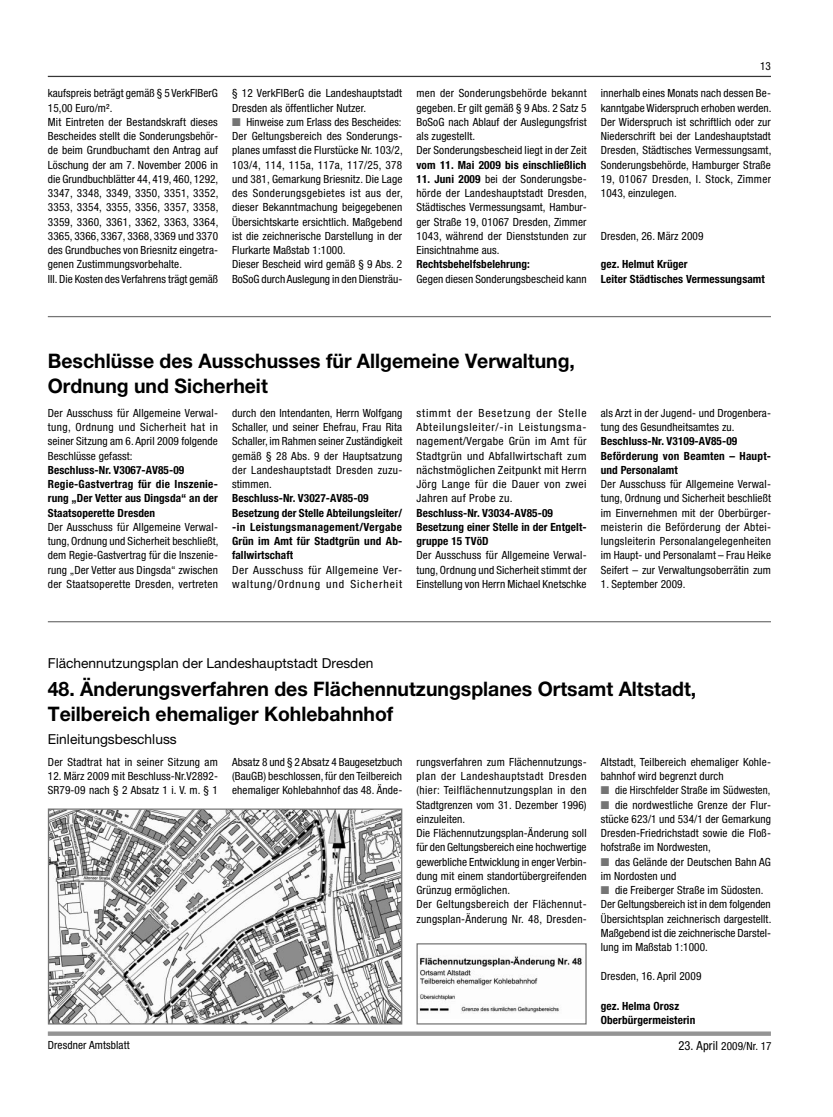
<style>
.page{position:relative;width:833px;height:1117px;background:#fff}
.page>*{position:absolute;margin:0;border:0;box-sizing:border-box;transform-origin:0 0}
.t1{font:700 20px/25px "Helvetica Neue";color:#000}
.t2{font:13.75px "Helvetica Neue";color:#000}
.t3{font:condensed 11.25px/14.2px "Helvetica Neue";letter-spacing:.01em;color:#000}
.t4{font:condensed 11.25px/14.2px "Helvetica Neue";letter-spacing:.03em;color:#000;scale:1.04 1}
.t5{font:700 condensed 11.25px/14.2px "Helvetica Neue";letter-spacing:.01em;color:#000}
.t6{font:condensed 11.25px "Helvetica Neue";letter-spacing:.01em;color:#000;scale:.95 1}
.t7{font:condensed 11.25px "Helvetica Neue";letter-spacing:.04em;color:#000}
.t8{font:11.25px "Zapf Dingbats";color:#757575}
.s1{font-weight:700}
.s2{font-size:12.5px}
</style>
<div class="page">
<hr style="left:48px;top:76px;width:723px;height:1px;background:#363636">
<svg style="left:48px;top:1031px;width:723px;height:4px;background:#a0a0a0"></svg>
<img style="left:50px;top:810px;width:350px;height:212px">
<div style="left:48px;top:808px;width:354px;height:216px;border:1px solid #757575"></div>
<img style="left:419px;top:956px;width:165px;height:58px">
<div style="left:416px;top:943px;width:170px;height:81px;border:1px solid #757575"></div>
<hr style="left:48px;top:316px;width:723px;height:1px;background:#757575">
<hr style="left:48px;top:621px;width:723px;height:1px;background:#757575">
<p class="t3" style="left:48px;top:86px;width:172px">kaufspreis beträgt gemäß § 5 VerkFlBerG 15,00 Euro/m².<br>Mit Eintreten der Bestandskraft dieses Bescheides stellt die Sonderungsbehör&shy;de beim Grundbuchamt den Antrag auf Löschung der am 7. November 2006 in die Grundbuchblätter 44, 419, 460, 1292, 3347, 3348, 3349, 3350, 3351, 3352, 3353, 3354, 3355, 3356, 3357, 3358, 3359, 3360, 3361, 3362, 3363, 3364, 3365, 3366, 3367, 3368, 3369 und 3370 des Grundbuches von Briesnitz eingetra&shy;genen Zustimmungsvorbehalte.<br>III. Die Kosten des Verfahrens trägt gemäß</p>
<p class="t3" style="left:232px;top:86px;width:171px">§ 12 VerkFlBerG die Landeshauptstadt</p>
<p class="t3" style="left:232px;top:100px;width:135px">Dresden als öffentlicher Nutzer.</p>
<p class="t3" style="left:246px;top:115px;width:157px">Hinweise zum Erlass des Bescheides:</p>
<p class="t3" style="left:232px;top:129px;width:172px">Der Geltungsbereich des Sonderungs-</p>
<p class="t3" style="left:232px;top:143px;width:172px">planes umfasst die Flurstücke Nr. 103/2,</p>
<p class="t3" style="left:232px;top:157px;width:172px">103/4, 114, 115a, 117a, 117/25, 378</p>
<p class="t3" style="left:232px;top:172px;width:172px">und 381, Gemarkung Briesnitz. Die Lage</p>
<p class="t7" style="left:232px;top:186px;width:172px">des Sonderungsgebietes ist aus der,</p>
<p class="t3" style="left:232px;top:200px;width:172px">dieser Bekanntmachung beigegebenen</p>
<p class="t3" style="left:232px;top:214px;width:172px">Übersichtskarte ersichtlich. Maßgebend</p>
<p class="t3" style="left:232px;top:229px;width:172px">ist die zeichnerische Darstellung in der</p>
<p class="t3" style="left:232px;top:243px;width:115px">Flurkarte Maßstab 1:1000.</p>
<p class="t3" style="left:232px;top:257px;width:172px">Dieser Bescheid wird gemäß § 9 Abs. 2</p>
<p class="t3" style="left:232px;top:271px;width:172px">BoSoG durch Auslegung in den Diensträu-</p>
<p class="t8" style="left:232px;top:116px;width:10px">■</p>
<p class="t3" style="left:416px;top:86px;width:172px">men der Sonderungsbehörde bekannt gegeben. Er gilt gemäß § 9 Abs. 2 Satz 5<br>BoSoG nach Ablauf der Auslegungsfrist als zugestellt.<br>Der Sonderungsbescheid liegt in der Zeit <span class="s1">vom 11. Mai 2009 bis einschließlich</span></p>
<p class="t3" style="left:416px;top:172px;width:172px"><span class="s1">11. Juni 2009</span> bei der Sonderungsbe&shy;hörde der Landeshauptstadt Dresden, Städtisches Vermessungsamt, Hambur&shy;ger Straße 19, 01067 Dresden, Zimmer 1043, während der Dienststunden zur Einsichtnahme aus.<br><span class="s1">Rechtsbehelfsbelehrung:<br></span>Gegen diesen Sonderungsbescheid kann</p>
<p class="t3" style="left:760px;top:59px;width:12px">13</p>
<p class="t3" style="left:601px;top:86px;width:172px;text-align:justify">innerhalb eines Monats nach dessen Be&shy;kanntgabe Widerspruch erhoben werden.<br>Der Widerspruch ist schriftlich oder zur Niederschrift bei der Landeshauptstadt Dresden, Städtisches Vermessungsamt, Sonderungsbehörde, Hamburger Straße 19, 01067 Dresden, I. Stock, Zimmer 1043, einzulegen.</p>
<p class="t3" style="left:601px;top:229px;width:104px">Dresden, 26. März 2009</p>
<p class="t5" style="left:601px;top:257px;width:166px">gez. Helmut Krüger<br>Leiter Städtisches Vermessungsamt</p>
<p class="t1" style="left:48px;top:347px;width:528px">Beschlüsse des Ausschusses für Allgemeine Verwaltung,<br>Ordnung und Sicherheit</p>
<p class="t3" style="left:48px;top:405px;width:172px">Der Ausschuss für Allgemeine Verwal&shy;tung, Ordnung und Sicherheit hat in seiner Sitzung am 6. April 2009 folgende Beschlüsse gefasst:<br><span class="s1">Beschluss-Nr. V3067-AV85-09<br>Regie-Gastvertrag für die Inszenie&shy;rung „Der Vetter aus Dingsda“ an der Staatsoperette Dresden<br></span>Der Ausschuss für Allgemeine Verwal&shy;tung, Ordnung und Sicherheit beschließt, dem Regie-Gastvertrag für die Inszenie&shy;rung „Der Vetter aus Dingsda“ zwischen der Staatsoperette Dresden, vertreten</p>
<p class="t3" style="left:232px;top:405px;width:172px">durch den Intendanten, Herrn Wolfgang<br>Schaller, und seiner Ehefrau, Frau Rita<br>Schaller, im Rahmen seiner Zuständigkeit gemäß § 28 Abs. 9 der Hauptsatzung der Landeshauptstadt Dresden zuzu&shy;stimmen.<br><span class="s1">Beschluss-Nr. V3027-AV85-09<br>Besetzung der Stelle Abteilungsleiter/ -in Leistungsmanagement/Vergabe<br>Grün im Amt für Stadtgrün und Ab&shy;fallwirtschaft<br></span>Der Ausschuss für Allgemeine Ver&shy;waltung/Ordnung und Sicherheit</p>
<p class="t4" style="left:416px;top:405px;width:165px">stimmt der Besetzung der Stelle Abteilungsleiter/-in Leistungsma&shy;nagement/Vergabe Grün im Amt für Stadtgrün und Abfallwirtschaft zum nächstmöglichen Zeitpunkt mit Herrn Jörg Lange für die Dauer von zwei Jahren auf Probe zu.<br><span class="s1">Beschluss-Nr. V3034-AV85-09<br>Besetzung einer Stelle in der Entgelt&shy;gruppe 15 TVöD<br></span>Der Ausschuss für Allgemeine Verwal&shy;tung, Ordnung und Sicherheit stimmt der Einstellung von Herrn Michael Knetschke</p>
<p class="t3" style="left:601px;top:405px;width:172px">als Arzt in der Jugend- und Drogenbera&shy;tung des Gesundheitsamtes zu.<br><span class="s1">Beschluss-Nr. V3109-AV85-09<br>Beförderung von Beamten – Haupt&shy;und Personalamt<br></span>Der Ausschuss für Allgemeine Verwal&shy;tung, Ordnung und Sicherheit beschließt im Einvernehmen mit der Oberbürger&shy;meisterin die Beförderung der Abtei&shy;lungsleiterin Personalangelegenheiten im Haupt- und Personalamt – Frau Heike Seifert – zur Verwaltungsoberrätin zum</p>
<p class="t3" style="left:601px;top:576px;width:86px">1. September 2009.</p>
<p class="t2" style="left:48px;top:654px;width:327px">Flächennutzungsplan der Landeshauptstadt Dresden</p>
<p class="t1" style="left:48px;top:676px;width:650px">48. Änderungsverfahren des Flächennutzungsplanes Ortsamt Altstadt,<br>Teilbereich ehemaliger Kohlebahnhof</p>
<p class="t2" style="left:48px;top:730px;width:130px">Einleitungsbeschluss</p>
<p class="t3" style="left:48px;top:754px;width:172px">Der Stadtrat hat in seiner Sitzung am</p>
<p class="t3" style="left:48px;top:768px;width:172px">12. März 2009 mit Beschluss-Nr.V2892-<br>SR79-09 nach § 2 Absatz 1 i. V. m. § 1</p>
<p class="t3" style="left:232px;top:754px;width:172px;text-align:justify">Absatz 8 und § 2 Absatz 4 Baugesetzbuch (BauGB) beschlossen, für den Teilbereich ehemaliger Kohlebahnhof das 48. Ände-</p>
<p class="t3" style="left:416px;top:754px;width:172px">rungsverfahren zum Flächennutzungs&shy;plan der Landeshauptstadt Dresden (hier: Teilflächennutzungsplan in den Stadtgrenzen vom 31. Dezember 1996) einzuleiten.<br>Die Flächennutzungsplan-Änderung soll für den Geltungsbereich eine hochwertige gewerbliche Entwicklung in enger Verbin&shy;dung mit einem standortübergreifenden Grünzug ermöglichen.<br>Der Geltungsbereich der Flächennut&shy;zungsplan-Änderung Nr. 48, Dresden-</p>
<p class="t3" style="left:601px;top:754px;width:172px">Altstadt, Teilbereich ehemaliger Kohle-</p>
<p class="t3" style="left:601px;top:768px;width:124px">bahnhof wird begrenzt durch</p>
<p class="t6" style="left:615px;top:783px;width:165px">die Hirschfelder Straße im Südwesten,</p>
<p class="t3" style="left:615px;top:797px;width:157px">die nordwestliche Grenze der Flur-</p>
<p class="t3" style="left:601px;top:811px;width:172px">stücke 623/1 und 534/1 der Gemarkung</p>
<p class="t3" style="left:601px;top:825px;width:172px">Dresden-Friedrichstadt sowie die Floß-</p>
<p class="t3" style="left:601px;top:840px;width:112px">hofstraße im Nordwesten,</p>
<p class="t3" style="left:615px;top:854px;width:157px">das Gelände der Deutschen Bahn AG</p>
<p class="t3" style="left:601px;top:868px;width:77px">im Nordosten und</p>
<p class="t3" style="left:615px;top:882px;width:150px">die Freiberger Straße im Südosten.</p>
<p class="t3" style="left:601px;top:897px;width:171px">Der Geltungsbereich ist in dem folgenden</p>
<p class="t3" style="left:601px;top:911px;width:172px">Übersichtsplan zeichnerisch dargestellt.</p>
<p class="t3" style="left:601px;top:925px;width:172px">Maßgebend ist die zeichnerische Darstel-</p>
<p class="t3" style="left:601px;top:939px;width:109px">lung im Maßstab 1:1000.</p>
<p class="t3" style="left:601px;top:968px;width:102px">Dresden, 16. April 2009</p>
<p class="t5" style="left:601px;top:998px;width:96px">gez. Helma Orosz<br>Oberbürgermeisterin</p>
<p class="t8" style="left:601px;top:856px;width:10px">■</p>
<p class="t8" style="left:601px;top:884px;width:10px">■</p>
<p class="t3" style="left:48px;top:1037px;width:83px">Dresdner Amtsblatt</p>
<p class="t3" style="left:678px;top:1038px;width:95px"><span class="s2">23. April</span> 2009/Nr. 17</p>
</div>
